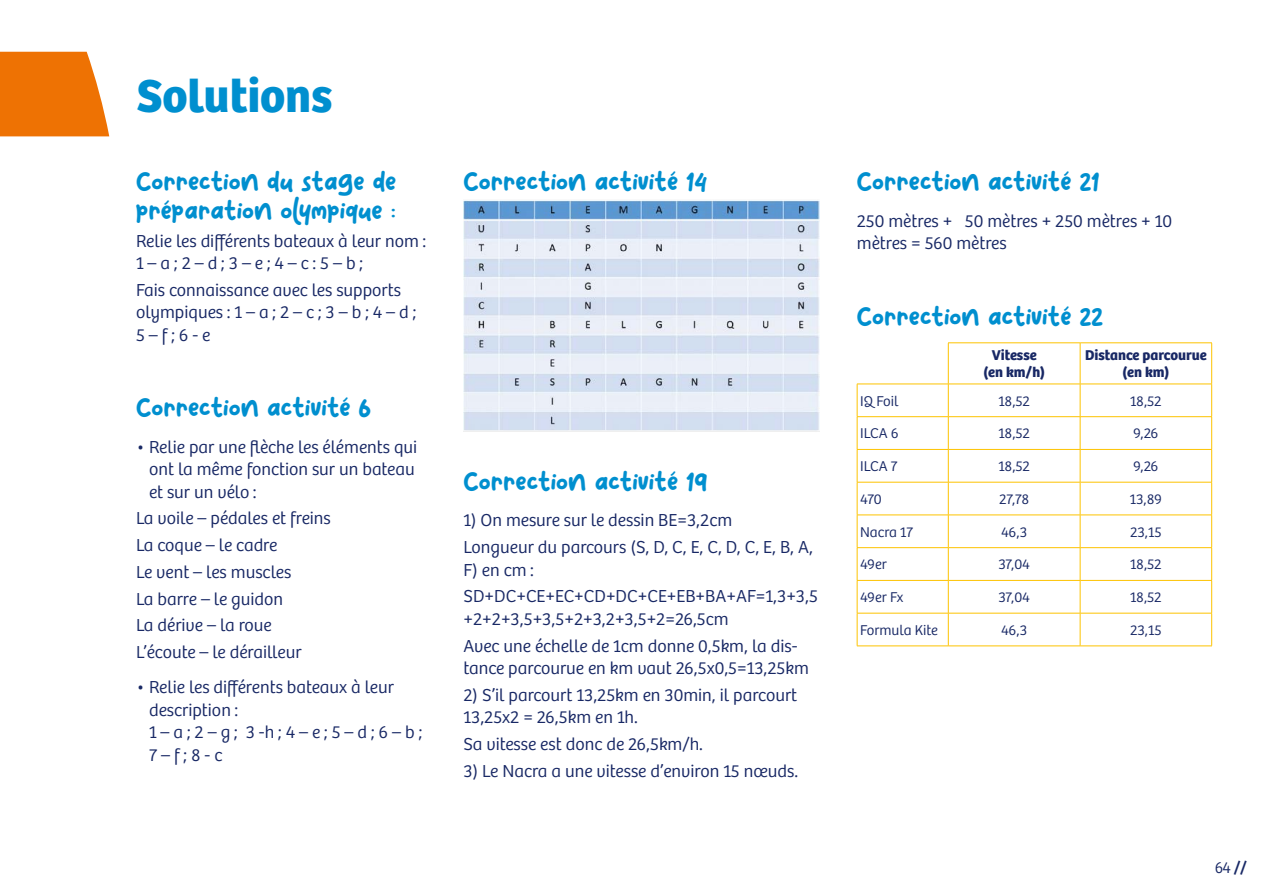
<style>
.page{position:relative;width:1263px;height:893px;background:#fff}
.page>*{position:absolute;margin:0;border:0;box-sizing:border-box;transform-origin:0 0}
.t1{font:700 48px "Bree";color:#008fcf}
.t2{font:24px/28.5px "Pulang";color:#008fcf}
.t3{font:300 18px/22.5px "Bree";color:#182865}
.t4{font:300 16.5px "Bree";color:#182865;scale:.96 1}
.t5{font:300 14.7px "Bree";letter-spacing:-.01em;color:#182865}
.t6{font:700 14.7px/16.5px "Bree";color:#182865;text-align:center}
.s1{font-weight:400}
</style>
<div class="page">
<svg style="left:0;top:52px;width:109px;height:84px;background:#ef7e1a"></svg>
<hr style="left:948px;top:343px;width:1px;height:41px;background:#fdc300">
<hr style="left:857px;top:384px;width:91px;height:1px;background:#fdc300">
<hr style="left:948px;top:343px;width:132px;height:1px;background:#fdc300">
<hr style="left:1080px;top:343px;width:132px;height:1px;background:#fdc300">
<hr style="left:1080px;top:343px;width:1px;height:41px;background:#fdc300">
<hr style="left:1211px;top:343px;width:1px;height:41px;background:#fdc300">
<hr style="left:857px;top:384px;width:1px;height:32px;background:#fdc300">
<hr style="left:948px;top:384px;width:132px;height:1px;background:#fdc300">
<hr style="left:948px;top:384px;width:1px;height:32px;background:#fdc300">
<hr style="left:1080px;top:384px;width:132px;height:1px;background:#fdc300">
<hr style="left:1080px;top:384px;width:1px;height:32px;background:#fdc300">
<hr style="left:1211px;top:384px;width:1px;height:32px;background:#fdc300">
<hr style="left:857px;top:416px;width:91px;height:1px;background:#fdc300">
<hr style="left:857px;top:417px;width:1px;height:32px;background:#fdc300">
<hr style="left:948px;top:416px;width:132px;height:1px;background:#fdc300">
<hr style="left:948px;top:417px;width:1px;height:32px;background:#fdc300">
<hr style="left:1080px;top:416px;width:132px;height:1px;background:#fdc300">
<hr style="left:1080px;top:417px;width:1px;height:32px;background:#fdc300">
<hr style="left:1211px;top:417px;width:1px;height:32px;background:#fdc300">
<hr style="left:857px;top:449px;width:91px;height:1px;background:#fdc300">
<hr style="left:857px;top:450px;width:1px;height:32px;background:#fdc300">
<hr style="left:948px;top:449px;width:132px;height:1px;background:#fdc300">
<hr style="left:948px;top:450px;width:1px;height:32px;background:#fdc300">
<hr style="left:1080px;top:449px;width:132px;height:1px;background:#fdc300">
<hr style="left:1080px;top:450px;width:1px;height:32px;background:#fdc300">
<hr style="left:1211px;top:450px;width:1px;height:32px;background:#fdc300">
<hr style="left:857px;top:482px;width:91px;height:1px;background:#fdc300">
<hr style="left:857px;top:482px;width:1px;height:33px;background:#fdc300">
<hr style="left:948px;top:482px;width:132px;height:1px;background:#fdc300">
<hr style="left:948px;top:482px;width:1px;height:33px;background:#fdc300">
<hr style="left:1080px;top:482px;width:132px;height:1px;background:#fdc300">
<hr style="left:1080px;top:482px;width:1px;height:33px;background:#fdc300">
<hr style="left:1211px;top:482px;width:1px;height:33px;background:#fdc300">
<hr style="left:857px;top:515px;width:91px;height:1px;background:#fdc300">
<hr style="left:857px;top:515px;width:1px;height:32px;background:#fdc300">
<hr style="left:948px;top:515px;width:132px;height:1px;background:#fdc300">
<hr style="left:948px;top:515px;width:1px;height:32px;background:#fdc300">
<hr style="left:1080px;top:515px;width:132px;height:1px;background:#fdc300">
<hr style="left:1080px;top:515px;width:1px;height:32px;background:#fdc300">
<hr style="left:1211px;top:515px;width:1px;height:32px;background:#fdc300">
<hr style="left:857px;top:547px;width:91px;height:1px;background:#fdc300">
<hr style="left:857px;top:548px;width:1px;height:32px;background:#fdc300">
<hr style="left:948px;top:547px;width:132px;height:1px;background:#fdc300">
<hr style="left:948px;top:548px;width:1px;height:32px;background:#fdc300">
<hr style="left:1080px;top:547px;width:132px;height:1px;background:#fdc300">
<hr style="left:1080px;top:548px;width:1px;height:32px;background:#fdc300">
<hr style="left:1211px;top:548px;width:1px;height:32px;background:#fdc300">
<hr style="left:857px;top:580px;width:91px;height:1px;background:#fdc300">
<hr style="left:857px;top:581px;width:1px;height:32px;background:#fdc300">
<hr style="left:948px;top:580px;width:132px;height:1px;background:#fdc300">
<hr style="left:948px;top:581px;width:1px;height:32px;background:#fdc300">
<hr style="left:1080px;top:580px;width:132px;height:1px;background:#fdc300">
<hr style="left:1080px;top:581px;width:1px;height:32px;background:#fdc300">
<hr style="left:1211px;top:581px;width:1px;height:32px;background:#fdc300">
<hr style="left:857px;top:613px;width:91px;height:1px;background:#fdc300">
<hr style="left:857px;top:613px;width:1px;height:33px;background:#fdc300">
<hr style="left:948px;top:613px;width:132px;height:1px;background:#fdc300">
<hr style="left:948px;top:613px;width:1px;height:33px;background:#fdc300">
<hr style="left:1080px;top:613px;width:132px;height:1px;background:#fdc300">
<hr style="left:1080px;top:613px;width:1px;height:33px;background:#fdc300">
<hr style="left:1211px;top:613px;width:1px;height:33px;background:#fdc300">
<hr style="left:857px;top:646px;width:91px;height:1px;background:#fdc300">
<hr style="left:948px;top:646px;width:132px;height:1px;background:#fdc300">
<hr style="left:1080px;top:646px;width:132px;height:1px;background:#fdc300">
<img style="left:463px;top:200px;width:357px;height:232px">
<h1 class="t1" style="left:137px;top:67px;width:197px">Solutions</h1>
<h2 class="t2" style="left:136px;top:167px;width:262px">Correction du stage de préparation olympique :</h2>
<p class="t3" style="left:136px;top:230px;width:292px">Relie les différents bateaux à leur nom :<br>1 – a ; 2 – d ; 3 – e ; 4 – c : 5 – b ;</p>
<p class="t3" style="left:136px;top:279px;width:282px">Fais connaissance avec les supports olympiques : 1 – a ; 2 – c ; 3 – b ; 4 – d ;<br>5 – f ; 6 - e</p>
<h2 class="t2" style="left:136px;top:393px;width:237px">Correction activité 6</h2>
<p class="t3" style="left:149px;top:436px;width:270px;text-indent:-13px">• Relie par une flèche les éléments qui ont la même fonction sur un bateau et sur un vélo :</p>
<p class="t3" style="left:136px;top:505px;width:196px;line-height:26.7px">La voile – pédales et freins<br>La coque – le cadre<br>Le vent – les muscles<br>La barre – le guidon<br>La dérive – la roue<br>L’écoute – le dérailleur</p>
<p class="t3" style="left:149px;top:676px;width:275px;text-indent:-13px">• Relie les différents bateaux à leur description :<br>1 – a ; 2 – g ; 3 -h ; 4 – e ; 5 – d ; 6 – b ;<br>7 – f ; 8 - c</p>
<h2 class="t2" style="left:463px;top:167px;width:245px">Correction activité 14</h2>
<h2 class="t2" style="left:463px;top:467px;width:245px">Correction activité 19</h2>
<p class="t3" style="left:463px;top:507px;width:351px;line-height:26.7px">1) On mesure sur le dessin BE=3,2cm<br>Longueur du parcours (S, D, C, E, C, D, C, E, B, A,</p>
<p class="t3" style="left:463px;top:557px;width:356px;line-height:26.7px">F) en cm :<br>SD+DC+CE+EC+CD+DC+CE+EB+BA+AF=1,3+3,5</p>
<p class="t3" style="left:463px;top:606px;width:335px;line-height:26.7px">+2+2+3,5+3,5+2+3,2+3,5+2=26,5cm<br>Avec une échelle de 1cm donne 0,5km, la dis-</p>
<p class="t3" style="left:463px;top:657px;width:347px">tance parcourue en km vaut 26,5x0,5=13,25km</p>
<p class="t3" style="left:463px;top:684px;width:335px">2) S’il parcourt 13,25km en 30min, il parcourt<br>13,25x2 = 26,5km en 1h.</p>
<p class="t3" style="left:463px;top:733px;width:241px">Sa vitesse est donc de 26,5km/h.</p>
<p class="t3" style="left:463px;top:760px;width:336px">3) Le Nacra a une vitesse d’environ 15 nœuds.</p>
<h2 class="t2" style="left:857px;top:167px;width:244px">Correction activité 21</h2>
<p class="t3" style="left:857px;top:210px;width:317px">250 mètres + 50 mètres + 250 mètres + 10 mètres = 560 mètres</p>
<h2 class="t2" style="left:857px;top:302px;width:248px">Correction activité 22</h2>
<p class="t6" style="left:983px;top:347px;width:63px">Vitesse (en km/h)</p>
<p class="t6" style="left:1085px;top:347px;width:123px">Distance parcourue (en km)</p>
<p class="t5" style="left:860px;top:392px;width:40px">IQ Foil</p>
<p class="t5" style="left:998px;top:392px;width:33px">18,52</p>
<p class="t5" style="left:1130px;top:392px;width:33px">18,52</p>
<p class="t5" style="left:860px;top:425px;width:40px">ILCA 6</p>
<p class="t5" style="left:998px;top:425px;width:33px">18,52</p>
<p class="t5" style="left:1133px;top:425px;width:27px">9,26</p>
<p class="t5" style="left:860px;top:458px;width:39px">ILCA 7</p>
<p class="t5" style="left:998px;top:458px;width:33px">18,52</p>
<p class="t5" style="left:1133px;top:458px;width:27px">9,26</p>
<p class="t5" style="left:860px;top:491px;width:23px">470</p>
<p class="t5" style="left:999px;top:491px;width:31px">27,78</p>
<p class="t5" style="left:1130px;top:491px;width:34px">13,89</p>
<p class="t5" style="left:860px;top:523px;width:54px">Nacra 17</p>
<p class="t5" style="left:1001px;top:523px;width:28px">46,3</p>
<p class="t5" style="left:1130px;top:523px;width:33px">23,15</p>
<p class="t5" style="left:860px;top:556px;width:28px">49er</p>
<p class="t5" style="left:998px;top:556px;width:33px">37,04</p>
<p class="t5" style="left:1130px;top:556px;width:33px">18,52</p>
<p class="t5" style="left:860px;top:589px;width:45px">49er Fx</p>
<p class="t5" style="left:998px;top:589px;width:33px">37,04</p>
<p class="t5" style="left:1130px;top:589px;width:33px">18,52</p>
<p class="t5" style="left:860px;top:621px;width:79px">Formula Kite</p>
<p class="t5" style="left:1001px;top:621px;width:28px">46,3</p>
<p class="t5" style="left:1130px;top:621px;width:33px">23,15</p>
<p class="t4" style="left:1215px;top:858px;width:35px">64 <span class="s1">//</span></p>
</div>
